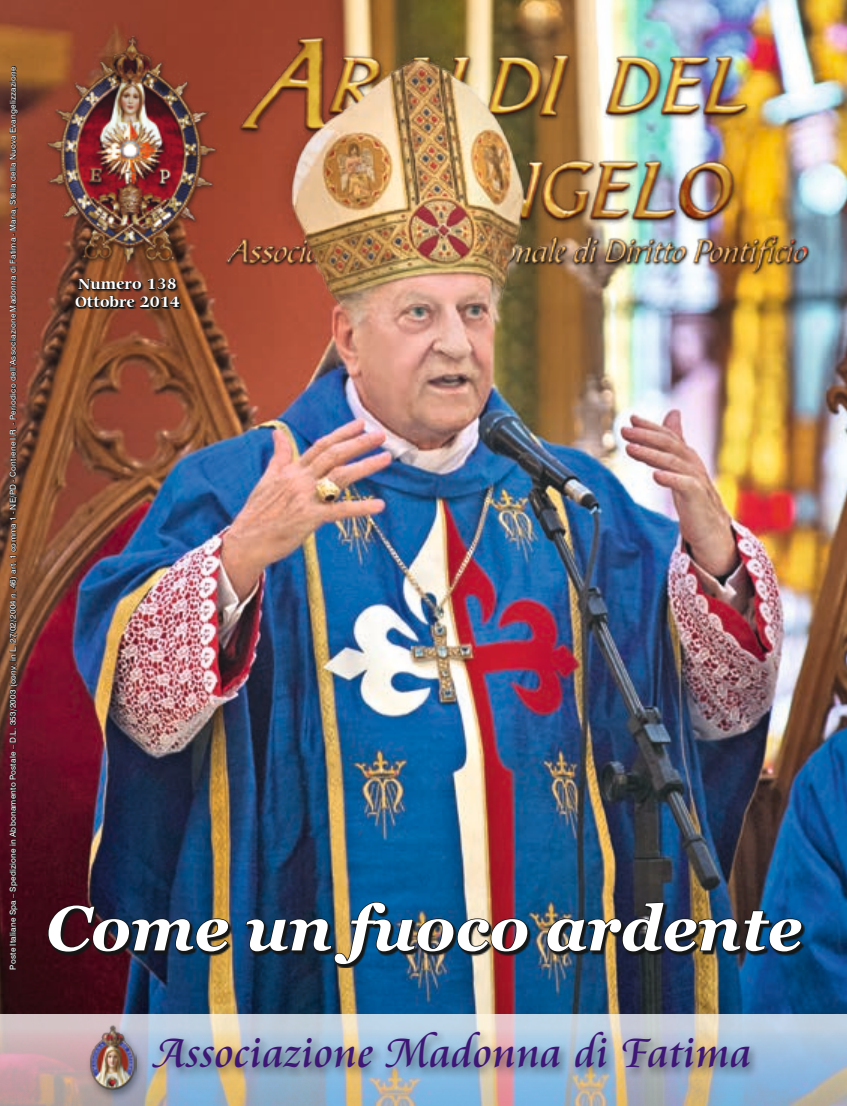
<style>
.page{position:relative;width:847px;height:1106px;background:#fff}
.page>*{position:absolute;margin:0;border:0;box-sizing:border-box;transform-origin:0 0}
.t1{font:italic 700 63px "Georgia";color:#fff}
.t2{font:45px "Cataneo Especial";letter-spacing:.005em;color:#3e1676}
.t3{font:700 15.75px/18px "Carmina BT";color:#fff}
.t4{font:8.25px "Swiss 721 BT";letter-spacing:.025em;color:#fff}
</style>
<div class="page">
<img style="left:0;top:319px;width:846px;height:695px">
<svg style="left:0;top:1014px;width:846px;height:92px;background:#b2bac5"></svg>
<img style="left:0;top:303px;width:846px;height:16px">
<svg style="left:76px;top:308px;width:104px;height:1px"></svg>
<svg style="left:75px;top:303px;width:105px;height:5px"></svg>
<svg style="left:4px;top:303px;width:14px;height:666px;background:#532924"></svg>
<div style="left:85px;top:1022px;width:60px;height:79px;background:#151616;opacity:.5"></div>
<img style="left:88px;top:1023px;width:48px;height:68px">
<div style="left:147px;top:1028px;width:612px;height:51px;background:#151616;opacity:.6"></div>
<img style="left:50px;top:904px;width:754px;height:63px">
<svg style="left:47px;top:904px;width:182px;height:49px;background:#24232d"></svg>
<img style="left:244px;top:901px;width:284px;height:64px">
<img style="left:545px;top:901px;width:257px;height:52px">
<img style="left:0;top:0;width:846px;height:303px">
<p class="t4" style="left:8px;top:969px;width:904px;rotate:-90deg">Poste Italiane Spa – Spedizione in Abbonamento Postale – D.L. 353/2003 (conv. in L. 27/02/2004 n. 46) art. 1 comma 1 - NE/PD - Contiene I.R. - Periodico dell’Associazione Madonna di Fatima - Maria, Stella della Nuova Evangelizzazione</p>
<h3 class="t3" style="left:75px;top:275px;width:106px">Numero 138<br>Ottobre 2014</h3>
<h1 class="t1" style="left:46px;top:887px;width:757px">Come un fuoco ardente</h1>
<h2 class="t2" style="left:154px;top:1025px;width:598px">Associazione Madonna di Fatima</h2>
</div>
